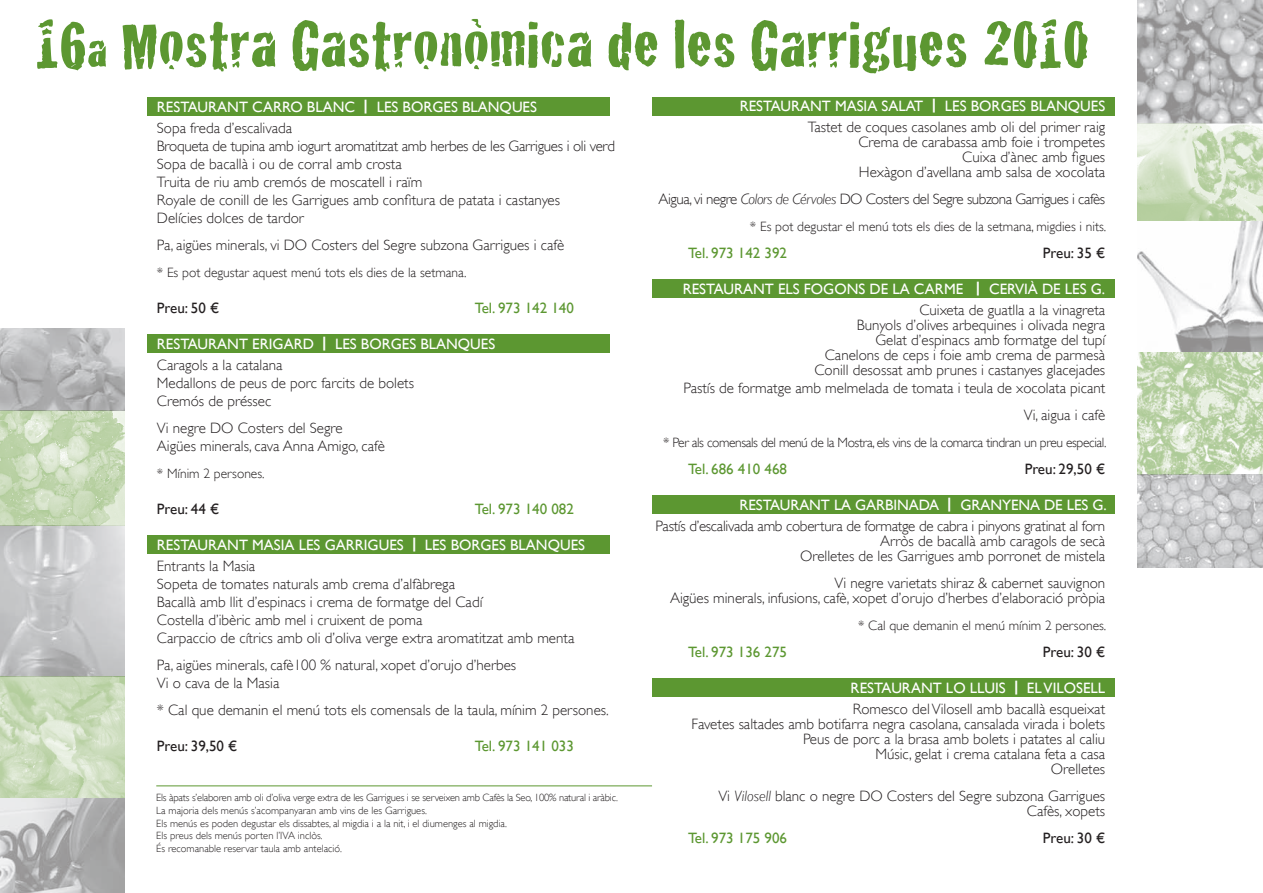
<style>
.page{position:relative;width:1263px;height:893px;background:#fff}
.page>*{position:absolute;margin:0;border:0;box-sizing:border-box;transform-origin:0 0}
.t1{font:68.1px "Cracked";color:#5c9731;scale:1.1 1}
.t2{font:300 15px "Gill Sans";color:#231f20}
.t3{font:15px "Gill Sans";color:#fff}
.t4{font:300 15px "Gill Sans";letter-spacing:-.02em;color:#231f20}
.t5{font:15px "Gill Sans";color:#5c9731}
.t6{font:300 15px "Gill Sans";letter-spacing:-.03em;color:#231f20}
.t7{font:15px "Gill Sans";color:#231f20}
.t8{font:300 13.5px "Gill Sans";color:#231f20}
.t9{font:300 13.5px "Gill Sans";letter-spacing:-.03em;color:#231f20}
.t10{font:300 10.5px "Gill Sans";color:#231f20}
.t11{font:300 10.5px "Gill Sans";letter-spacing:-.02em;color:#231f20}
.s1{font-size:51.75px}
.s2{font-weight:700}
.s3{font-style:italic}
</style>
<div class="page">
<div style="left:652px;top:678px;width:463px;height:19px;background:#5c9731"></div>
<div style="left:652px;top:495px;width:463px;height:19px;background:#5c9731"></div>
<div style="left:652px;top:280px;width:463px;height:18px;background:#5c9731"></div>
<div style="left:652px;top:97px;width:463px;height:19px;background:#5c9731"></div>
<div style="left:147px;top:535px;width:462px;height:19px;background:#5c9731"></div>
<div style="left:147px;top:334px;width:462px;height:19px;background:#5c9731"></div>
<div style="left:147px;top:97px;width:462px;height:19px;background:#5c9731"></div>
<hr style="left:156px;top:786px;width:496px;height:1px;background:#5c9731">
<img style="left:1137px;top:0;width:126px;height:568px">
<img style="left:0;top:329px;width:125px;height:564px">
<p class="t1" style="left:35px;top:-9px;width:960px">16<span class="s1">a</span> Mostra Gastronòmica de les Garrigues 2010</p>
<p class="t3" style="left:157px;top:98px;width:382px">RESTAURANT CARRO BLANC <span class="s2">|</span> LES BORGES BLANQUES</p>
<p class="t2" style="left:157px;top:119px;width:137px">Sopa freda d’escalivada</p>
<p class="t4" style="left:157px;top:137px;width:460px">Broqueta de tupina amb iogurt aromatitzat amb herbes de les Garrigues i oli verd</p>
<p class="t2" style="left:157px;top:155px;width:246px">Sopa de bacallà i ou de corral amb crosta</p>
<p class="t2" style="left:157px;top:173px;width:267px">Truita de riu amb cremós de moscatell i raïm</p>
<p class="t2" style="left:157px;top:191px;width:405px">Royale de conill de les Garrigues amb confitura de patata i castanyes</p>
<p class="t2" style="left:157px;top:209px;width:148px">Delícies dolces de tardor</p>
<p class="t2" style="left:157px;top:236px;width:409px">Pa, aigües minerals, vi DO Costers del Segre subzona Garrigues i cafè</p>
<p class="t8" style="left:157px;top:264px;width:311px">* Es pot degustar aquest menú tots els dies de la setmana.</p>
<p class="t7" style="left:157px;top:299px;width:64px">Preu: 50 €</p>
<p class="t5" style="left:475px;top:299px;width:101px">Tel. 973 142 140</p>
<p class="t3" style="left:157px;top:335px;width:340px">RESTAURANT ERIGARD <span class="s2">|</span> LES BORGES BLANQUES</p>
<p class="t2" style="left:157px;top:356px;width:127px">Caragols a la catalana</p>
<p class="t2" style="left:157px;top:374px;width:259px">Medallons de peus de porc farcits de bolets</p>
<p class="t2" style="left:157px;top:392px;width:116px">Cremós de préssec</p>
<p class="t2" style="left:157px;top:419px;width:187px">Vi negre DO Costers del Segre</p>
<p class="t2" style="left:157px;top:437px;width:230px">Aigües minerals, cava Anna Amigo, cafè</p>
<p class="t8" style="left:157px;top:465px;width:109px">* Mínim 2 persones.</p>
<p class="t7" style="left:157px;top:500px;width:64px">Preu: 44 €</p>
<p class="t5" style="left:475px;top:500px;width:101px">Tel. 973 140 082</p>
<p class="t3" style="left:157px;top:536px;width:430px">RESTAURANT MASIA LES GARRIGUES <span class="s2">|</span> LES BORGES BLANQUES</p>
<p class="t2" style="left:157px;top:557px;width:100px">Entrants la Masia</p>
<p class="t2" style="left:157px;top:575px;width:300px">Sopeta de tomates naturals amb crema d’alfàbrega</p>
<p class="t2" style="left:157px;top:593px;width:327px">Bacallà amb llit d’espinacs i crema de formatge del Cadí</p>
<p class="t2" style="left:157px;top:611px;width:267px">Costella d’ibèric amb mel i cruixent de poma</p>
<p class="t2" style="left:157px;top:629px;width:419px">Carpaccio de cítrics amb oli d’oliva verge extra aromatitzat amb menta</p>
<p class="t2" style="left:157px;top:656px;width:361px">Pa, aigües minerals, cafè100 % natural, xopet d’orujo d’herbes</p>
<p class="t2" style="left:157px;top:674px;width:124px">Vi o cava de la Masia</p>
<p class="t2" style="left:157px;top:701px;width:453px">* Cal que demanin el menú tots els comensals de la taula, mínim 2 persones.</p>
<p class="t7" style="left:157px;top:737px;width:82px">Preu: 39,50 €</p>
<p class="t5" style="left:475px;top:737px;width:101px">Tel. 973 141 033</p>
<p class="t3" style="left:740px;top:97px;width:367px">RESTAURANT MASIA SALAT <span class="s2">|</span> LES BORGES BLANQUES</p>
<p class="t2" style="left:808px;top:118px;width:299px">Tastet de coques casolanes amb oli del primer raig</p>
<p class="t2" style="left:858px;top:133px;width:248px">Crema de carabassa amb foie i trompetes</p>
<p class="t2" style="left:962px;top:148px;width:144px">Cuixa d’ànec amb figues</p>
<p class="t2" style="left:859px;top:163px;width:248px">Hexàgon d’avellana amb salsa de xocolata</p>
<p class="t6" style="left:659px;top:190px;width:448px">Aigua, vi negre <span class="s3">Colors de Cérvoles</span> DO Costers del Segre subzona Garrigues i cafès</p>
<p class="t8" style="left:750px;top:218px;width:358px">* Es pot degustar el menú tots els dies de la setmana, migdies i nits.</p>
<p class="t5" style="left:688px;top:244px;width:101px">Tel. 973 142 392</p>
<p class="t7" style="left:1043px;top:244px;width:64px">Preu: 35 €</p>
<p class="t3" style="left:683px;top:280px;width:424px">RESTAURANT ELS FOGONS DE LA CARME <span class="s2">|</span> CERVIÀ DE LES G.</p>
<p class="t2" style="left:919px;top:301px;width:187px">Cuixeta de guatlla a la vinagreta</p>
<p class="t2" style="left:857px;top:316px;width:250px">Bunyols d’olives arbequines i olivada negra</p>
<p class="t2" style="left:875px;top:331px;width:231px">Gelat d’espinacs amb formatge del tupí</p>
<p class="t2" style="left:825px;top:346px;width:282px">Canelons de ceps i foie amb crema de parmesà</p>
<p class="t2" style="left:814px;top:361px;width:292px">Conill desossat amb prunes i castanyes glacejades</p>
<p class="t2" style="left:683px;top:379px;width:423px">Pastís de formatge amb melmelada de tomata i teula de xocolata picant</p>
<p class="t2" style="left:1024px;top:406px;width:83px">Vi, aigua i cafè</p>
<p class="t9" style="left:663px;top:434px;width:445px">* Per als comensals del menú de la Mostra, els vins de la comarca tindran un preu especial.</p>
<p class="t5" style="left:688px;top:460px;width:101px">Tel. 686 410 468</p>
<p class="t7" style="left:1025px;top:460px;width:82px">Preu: 29,50 €</p>
<p class="t3" style="left:739px;top:496px;width:369px">RESTAURANT LA GARBINADA <span class="s2">|</span> GRANYENA DE LES G.</p>
<p class="t4" style="left:655px;top:517px;width:451px">Pastís d’escalivada amb cobertura de formatge de cabra i pinyons gratinat al forn</p>
<p class="t2" style="left:880px;top:532px;width:227px">Arròs de bacallà amb caragols de secà</p>
<p class="t2" style="left:800px;top:547px;width:307px">Orelletes de les Garrigues amb porronet de mistela</p>
<p class="t2" style="left:834px;top:574px;width:272px">Vi negre varietats shiraz &amp; cabernet sauvignon</p>
<p class="t2" style="left:670px;top:589px;width:437px">Aigües minerals, infusions, cafè, xopet d’orujo d’herbes d’elaboració pròpia</p>
<p class="t8" style="left:858px;top:617px;width:250px">* Cal que demanin el menú mínim 2 persones.</p>
<p class="t5" style="left:688px;top:643px;width:101px">Tel. 973 136 275</p>
<p class="t7" style="left:1043px;top:643px;width:64px">Preu: 30 €</p>
<p class="t3" style="left:851px;top:679px;width:256px">RESTAURANT LO LLUIS <span class="s2">|</span> EL VILOSELL</p>
<p class="t2" style="left:853px;top:700px;width:254px">Romesco del Vilosell amb bacallà esqueixat</p>
<p class="t2" style="left:691px;top:715px;width:415px">Favetes saltades amb botifarra negra casolana, cansalada virada i bolets</p>
<p class="t2" style="left:803px;top:730px;width:304px">Peus de porc a la brasa amb bolets i patates al caliu</p>
<p class="t2" style="left:875px;top:745px;width:231px">Músic, gelat i crema catalana feta a casa</p>
<p class="t2" style="left:1051px;top:760px;width:56px">Orelletes</p>
<p class="t2" style="left:718px;top:787px;width:388px">Vi <span class="s3">Vilosell</span> blanc o negre DO Costers del Segre subzona Garrigues</p>
<p class="t2" style="left:1027px;top:802px;width:80px">Cafès, xopets</p>
<p class="t5" style="left:688px;top:829px;width:101px">Tel. 973 175 906</p>
<p class="t7" style="left:1043px;top:829px;width:64px">Preu: 30 €</p>
<p class="t11" style="left:156px;top:792px;width:463px">Els àpats s’elaboren amb oli d’oliva verge extra de les Garrigues i se serveixen amb Cafès la Seo, 100% natural i aràbic.</p>
<p class="t10" style="left:156px;top:804px;width:272px">La majoria dels menús s’acompanyaran amb vins de les Garrigues.</p>
<p class="t10" style="left:156px;top:817px;width:352px">Els menús es poden degustar els dissabtes, al migdia i a la nit, i el diumenges al migdia.</p>
<p class="t10" style="left:156px;top:829px;width:168px">Els preus dels menús porten l’IVA inclòs.</p>
<p class="t10" style="left:156px;top:842px;width:187px">És recomanable reservar taula amb antelació.</p>
</div>
